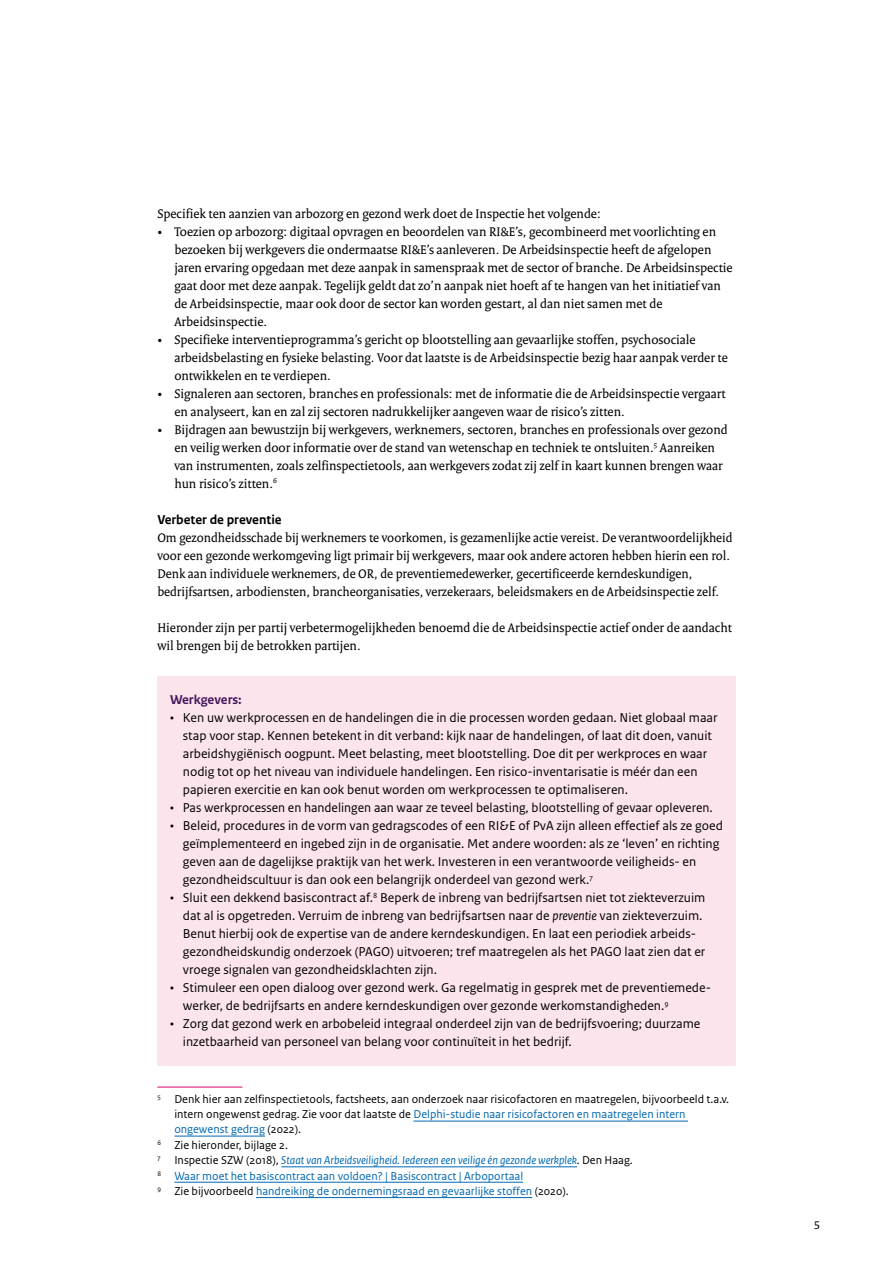
<style>
.page{position:relative;width:893px;height:1263px;background:#fff}
.page>*{position:absolute;margin:0;border:0;box-sizing:border-box;transform-origin:0 0}
.P_Broodtekst_Serif{font:13.5px/18px "Rijksoverheid Serif";color:#000}
.t1{font:13.5px/18px "Rijksoverheid Sans Text";color:#000}
.H4_Alineakop_niet_in{font:700 13.5px "Rijksoverheid Sans Text TT";color:#000}
.P_kader_Kop{font:700 13.5px "Rijksoverheid Sans Text";color:#44165d}
.Voetnoot{font:12px/15px "Rijksoverheid Sans Text";color:#000}
.Voetnoot-2{font:12px "Rijksoverheid Sans Text";color:#0068b3}
.Voetnoot-3{font:italic 12px "Rijksoverheid Sans Text";color:#0068b3}
.t2{font:12px "Rijksoverheid Serif";color:#000}
.s1{font-style:italic}
.s2{color:#0068b3}
.s3{font-style:normal;color:#000}
.s4{color:#000}
</style>
<div class="page">
<div style="left:157px;top:676px;width:579px;height:47px;background:#fbe4eb"></div>
<div style="left:157px;top:694px;width:579px;height:119px;background:#fbe4eb"></div>
<div style="left:157px;top:802px;width:579px;height:101px;background:#fbe4eb"></div>
<div style="left:157px;top:874px;width:579px;height:119px;background:#fbe4eb"></div>
<div style="left:157px;top:964px;width:579px;height:65px;background:#fbe4eb"></div>
<div style="left:157px;top:1000px;width:579px;height:65px;background:#fbe4eb"></div>
<hr style="left:157px;top:1087px;width:85px;height:1px;background:#e0006c">
<hr style="left:413px;top:1121px;width:275px;height:1px;background:#0068b3">
<hr style="left:174px;top:1136px;width:91px;height:1px;background:#0068b3">
<hr style="left:281px;top:1166px;width:296px;height:1px;background:#0068b3">
<hr style="left:174px;top:1182px;width:349px;height:1px;background:#0068b3">
<hr style="left:256px;top:1197px;width:276px;height:1px;background:#0068b3">
<p class="P_Broodtekst_Serif" style="left:157px;top:204px;width:445px">Specifiek ten aanzien van arbozorg en gezond werk doet de Inspectie het volgende:</p>
<p class="P_Broodtekst_Serif" style="left:174px;top:222px;width:560px;text-indent:-17px">• Toezien op arbozorg: digitaal opvragen en beoordelen van RI&amp;E’s, gecombineerd met voorlichting en bezoeken bij werkgevers die ondermaatse RI&amp;E’s aanleveren. De Arbeidsinspectie heeft de afgelopen jaren ervaring opgedaan met deze aanpak in samenspraak met de sector of branche. De Arbeidsinspectie gaat door met deze aanpak. Tegelijk geldt dat zo’n aanpak niet hoeft af te hangen van het initiatief van de Arbeidsinspectie, maar ook door de sector kan worden gestart, al dan niet samen met de Arbeidsinspectie.</p>
<p class="P_Broodtekst_Serif" style="left:174px;top:330px;width:555px;text-indent:-17px">• Specifieke interventieprogramma’s gericht op blootstelling aan gevaarlijke stoffen, psychosociale arbeidsbelasting en fysieke belasting. Voor dat laatste is de Arbeidsinspectie bezig haar aanpak verder te ontwikkelen en te verdiepen.</p>
<p class="P_Broodtekst_Serif" style="left:174px;top:384px;width:553px;text-indent:-17px">• Signaleren aan sectoren, branches en professionals: met de informatie die de Arbeidsinspectie vergaart en analyseert, kan en zal zij sectoren nadrukkelijker aangeven waar de risico’s zitten.</p>
<p class="P_Broodtekst_Serif" style="left:174px;top:420px;width:555px;text-indent:-17px">• Bijdragen aan bewustzijn bij werkgevers, werknemers, sectoren, branches en professionals over gezond en veilig werken door informatie over de stand van wetenschap en techniek te ontsluiten.<sup>5</sup> Aanreiken van instrumenten, zoals zelfinspectietools, aan werkgevers zodat zij zelf in kaart kunnen brengen waar hun risico’s zitten.<sup>6</sup></p>
<h4 class="H4_Alineakop_niet_in" style="left:157px;top:512px;width:126px">Verbeter de preventie</h4>
<p class="P_Broodtekst_Serif" style="left:157px;top:528px;width:577px">Om gezondheidsschade bij werknemers te voorkomen, is gezamenlijke actie vereist. De verantwoordelijkheid voor een gezonde werkomgeving ligt primair bij werkgevers, maar ook andere actoren hebben hierin een rol.<br>Denk aan individuele werknemers, de OR, de preventiemedewerker, gecertificeerde kerndeskundigen, bedrijfsartsen, arbodiensten, brancheorganisaties, verzekeraars, beleidsmakers en de Arbeidsinspectie zelf.</p>
<p class="P_Broodtekst_Serif" style="left:157px;top:618px;width:576px">Hieronder zijn per partij verbetermogelijkheden benoemd die de Arbeidsinspectie actief onder de aandacht wil brengen bij de betrokken partijen.</p>
<p class="P_kader_Kop" style="left:170px;top:692px;width:73px">Werkgevers:</p>
<p class="t1" style="left:183px;top:709px;width:536px;text-indent:-13px">• Ken uw werkprocessen en de handelingen die in die processen worden gedaan. Niet globaal maar stap voor stap. Kennen betekent in dit verband: kijk naar de handelingen, of laat dit doen, vanuit arbeidshygiënisch oogpunt. Meet belasting, meet blootstelling. Doe dit per werkproces en waar nodig tot op het niveau van individuele handelingen. Een risico-inventarisatie is méér dan een papieren exercitie en kan ook benut worden om werkprocessen te optimaliseren.</p>
<p class="t1" style="left:170px;top:799px;width:544px">• Pas werkprocessen en handelingen aan waar ze teveel belasting, blootstelling of gevaar opleveren.</p>
<p class="t1" style="left:183px;top:817px;width:542px;text-indent:-13px">• Beleid, procedures in de vorm van gedragscodes of een RI&amp;E of PvA zijn alleen effectief als ze goed geïmplementeerd en ingebed zijn in de organisatie. Met andere woorden: als ze ‘leven’ en richting geven aan de dagelijkse praktijk van het werk. Investeren in een verantwoorde veiligheids- en gezondheidscultuur is dan ook een belangrijk onderdeel van gezond werk.<sup>7</sup></p>
<p class="t1" style="left:183px;top:889px;width:524px;text-indent:-13px">• Sluit een dekkend basiscontract af.<sup>8</sup> Beperk de inbreng van bedrijfsartsen niet tot ziekteverzuim dat al is opgetreden. Verruim de inbreng van bedrijfsartsen naar de <span class="s1">preventie</span> van ziekteverzuim.<br>Benut hierbij ook de expertise van de andere kerndeskundigen. En laat een periodiek arbeids&shy;gezondheidskundig onderzoek (PAGO) uitvoeren; tref maatregelen als het PAGO laat zien dat er vroege signalen van gezondheidsklachten zijn.</p>
<p class="t1" style="left:183px;top:979px;width:530px;text-indent:-13px">• Stimuleer een open dialoog over gezond werk. Ga regelmatig in gesprek met de preventiemede&shy;werker, de bedrijfsarts en andere kerndeskundigen over gezonde werkomstandigheden.<sup>9</sup></p>
<p class="t1" style="left:183px;top:1015px;width:519px;text-indent:-13px">• Zorg dat gezond werk en arbobeleid integraal onderdeel zijn van de bedrijfsvoering; duurzame inzetbaarheid van personeel van belang voor continuïteit in het bedrijf.</p>
<p class="Voetnoot" style="left:174px;top:1092px;width:556px;text-indent:-17px"><sup>5</sup> Denk hier aan zelfinspectietools, factsheets, aan onderzoek naar risicofactoren en maatregelen, bijvoorbeeld t.a.v. intern ongewenst gedrag. Zie voor dat laatste de <span class="s2">Delphi-studie naar risicofactoren en maatregelen intern ongewenst gedrag</span> (2022).</p>
<p class="Voetnoot" style="left:157px;top:1137px;width:132px"><sup>6</sup> Zie hieronder, bijlage 2.</p>
<p class="Voetnoot-3" style="left:157px;top:1153px;width:477px"><sup>7</sup> <span class="s3">Inspectie SZW (2018),</span> Staat van Arbeidsveiligheid. Iedereen een veilige én gezonde werkplek<span class="s4">.</span> <span class="s3">Den Haag.</span></p>
<p class="Voetnoot-2" style="left:157px;top:1169px;width:367px"><sup>8</sup> Waar moet het basiscontract aan voldoen? | Basiscontract | Arboportaal</p>
<p class="Voetnoot-2" style="left:157px;top:1184px;width:413px"><sup>9</sup> <span class="s4">Zie bijvoorbeeld</span> handreiking de ondernemingsraad en gevaarlijke stoffen <span class="s4">(2020).</span></p>
<p class="t2" style="left:814px;top:1218px;width:8px">5</p>
</div>
